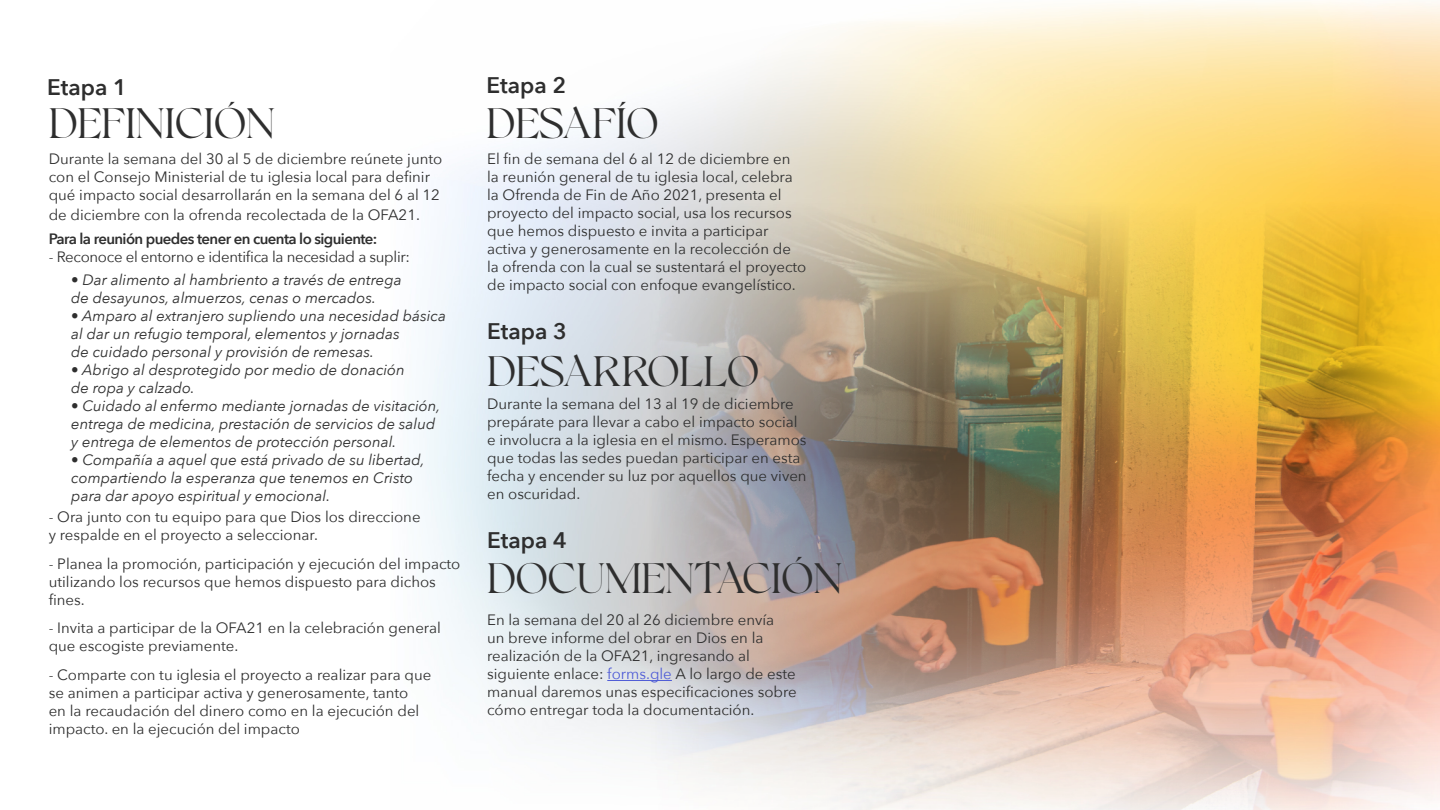
<style>
.page{position:relative;width:1440px;height:810px;background:#fff}
.page>*{position:absolute;margin:0;border:0;box-sizing:border-box;transform-origin:0 0}
.t1{font:41.92px "Bonky Serif";color:#2e2e2e}
.t2{font:600 22.5px "Avenir Next";color:#2e2e2e}
.t3{font:15px/18px "Avenir Next";color:#2e2e2e}
.t4{font:italic 15px/18px "Avenir Next";color:#2e2e2e}
.t5{font:15px "Avenir Next";letter-spacing:-.02em;color:#2e2e2e}
.t6{font:600 15px "Avenir Next";letter-spacing:-.04em;color:#2e2e2e}
.s1{color:#4f5cd6}
</style>
<div class="page">
<img style="left:419px;top:2px;width:1021px;height:699px">
<img style="left:493px;top:170px;width:947px;height:640px">
<hr style="left:607px;top:680px;width:65px;height:1px;background:#4f5cd6">
<h2 class="t2" style="left:47px;top:67px;width:81px">Etapa 1</h2>
<h2 class="t2" style="left:487px;top:66px;width:81px">Etapa 2</h2>
<h1 class="t1" style="left:49px;top:100px;width:228px">DEFINICIÓN</h1>
<h1 class="t1" style="left:487px;top:100px;width:174px">DESAFÍO</h1>
<p class="t3" style="left:49px;top:149px;width:395px">Durante la semana del 30 al 5 de diciembre reúnete junto con el Consejo Ministerial de tu iglesia local para definir qué impacto social desarrollarán en la semana del 6 al 12</p>
<p class="t3" style="left:49px;top:205px;width:373px">de diciembre con la ofrenda recolectada de la OFA21.</p>
<p class="t6" style="left:49px;top:226px;width:330px">Para la reunión puedes tener en cuenta lo siguiente:</p>
<p class="t5" style="left:49px;top:244px;width:363px">- Reconoce el entorno e identifica la necesidad a suplir:</p>
<p class="t4" style="left:71px;top:270px;width:332px">• Dar alimento al hambriento a través de entrega de desayunos, almuerzos, cenas o mercados.</p>
<p class="t4" style="left:71px;top:306px;width:376px">• Amparo al extranjero supliendo una necesidad básica al dar un refugio temporal, elementos y jornadas<br>de cuidado personal y provisión de remesas.</p>
<p class="t4" style="left:71px;top:360px;width:335px">• Abrigo al desprotegido por medio de donación de ropa y calzado.</p>
<p class="t4" style="left:71px;top:396px;width:371px">• Cuidado al enfermo mediante jornadas de visitación, entrega de medicina, prestación de servicios de salud y entrega de elementos de protección personal.</p>
<p class="t4" style="left:71px;top:450px;width:355px">• Compañía a aquel que está privado de su libertad, compartiendo la esperanza que tenemos en Cristo para dar apoyo espiritual y emocional.</p>
<p class="t3" style="left:49px;top:507px;width:373px">- Ora junto con tu equipo para que Dios los direccione y respalde en el proyecto a seleccionar.</p>
<p class="t3" style="left:49px;top:554px;width:413px">- Planea la promoción, participación y ejecución del impacto utilizando los recursos que hemos dispuesto para dichos fines.</p>
<p class="t3" style="left:49px;top:618px;width:394px">- Invita a participar de la OFA21 en la celebración general que escogiste previamente.</p>
<p class="t3" style="left:49px;top:665px;width:384px">- Comparte con tu iglesia el proyecto a realizar para que se animen a participar activa y generosamente, tanto<br>en la recaudación del dinero como en la ejecución del impacto. en la ejecución del impacto</p>
<p class="t3" style="left:487px;top:149px;width:321px">El fin de semana del 6 al 12 de diciembre en<br>la reunión general de tu iglesia local, celebra la Ofrenda de Fin de Año 2021, presenta el proyecto del impacto social, usa los recursos que hemos dispuesto e invita a participar activa y generosamente en la recolección de la ofrenda con la cual se sustentará el proyecto de impacto social con enfoque evangelístico.</p>
<h2 class="t2" style="left:487px;top:311px;width:81px">Etapa 3</h2>
<h1 class="t1" style="left:487px;top:347px;width:274px">DESARROLLO</h1>
<p class="t3" style="left:487px;top:394px;width:321px">Durante la semana del 13 al 19 de diciembre prepárate para llevar a cabo el impacto social e involucra a la iglesia en el mismo. Esperamos que todas las sedes puedan participar en esta fecha y encender su luz por aquellos que viven en oscuridad.</p>
<h2 class="t2" style="left:487px;top:521px;width:81px">Etapa 4</h2>
<h1 class="t1" style="left:487px;top:554px;width:357px">DOCUMENTACIÓN</h1>
<p class="t3" style="left:487px;top:610px;width:311px">En la semana del 20 al 26 diciembre envía<br>un breve informe del obrar en Dios en la realización de la OFA21, ingresando al siguiente enlace: <span class="s1">forms.gle</span> A lo largo de este manual daremos unas especificaciones sobre cómo entregar toda la documentación.</p>
</div>
